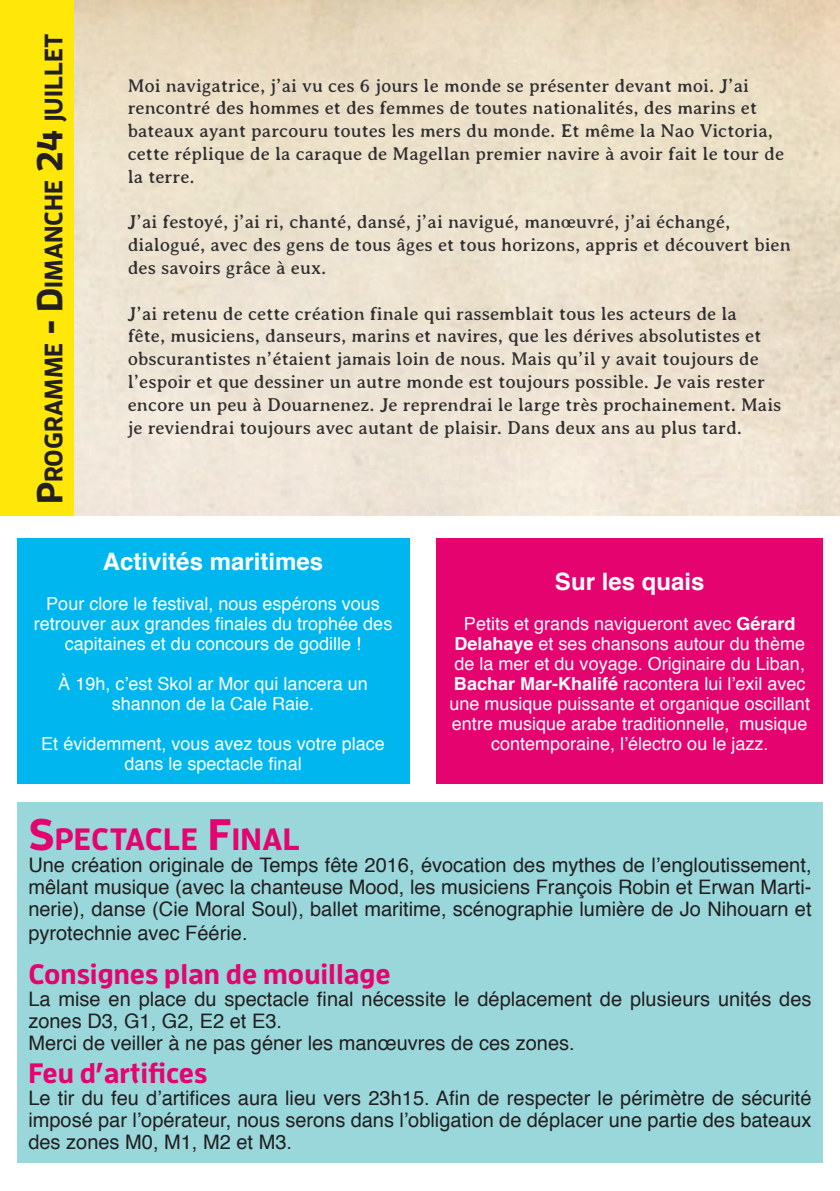
<style>
.page{position:relative;width:840px;height:1191px;background:#fff}
.page>*{position:absolute;margin:0;border:0;box-sizing:border-box;transform-origin:0 0}
.t1{font:700 30.8px "Enzo OT";letter-spacing:.015em;color:#e4036f}
.t2{font:700 28px "Enzo OT";color:#e4036f}
.t3{font:700 25.2px "Enzo OT";color:#231f20}
.t4{font:700 24px "Helvetica";color:#fff}
.t5{font:20px/22px "Helvetica";color:#231f20;text-align:justify}
.t6{font:19px/22.8px "Averia Serif";color:#312f30}
.t7{font:18px/20px "Helvetica";color:#fff;text-align:center}
.s1{font-size:36px}
.s2{font-weight:700}
.s3{font-size:44px}
</style>
<div class="page">
<div style="left:17px;top:539px;width:392px;height:245px;background:#00b6ef"></div>
<div style="left:436px;top:539px;width:386px;height:245px;background:#e4036f"></div>
<div style="left:17px;top:802px;width:805px;height:361px;background:#99d7db"></div>
<div style="left:0;top:0;width:74px;height:515px;background:#ffe709"></div>
<p class="t3" style="left:38px;top:504px;width:472px;rotate:-90deg"><span class="s1">P</span>ROGRAMME <span class="s1">- D</span>IMANCHE <span class="s1">24</span> JUILLET</p>
<p class="t6" style="left:128px;top:74px;width:657px">Moi navigatrice, j’ai vu ces 6 jours le monde se présenter devant moi. J’ai rencontré des hommes et des femmes de toutes nationalités, des marins et bateaux ayant parcouru toutes les mers du monde. Et même la Nao Victoria, cette réplique de la caraque de Magellan premier navire à avoir fait le tour de la terre.</p>
<p class="t6" style="left:128px;top:211px;width:664px">J’ai festoyé, j’ai ri, chanté, dansé, j’ai navigué, manœuvré, j’ai échangé, dialogué, avec des gens de tous âges et tous horizons, appris et découvert bien des savoirs grâce à eux.</p>
<p class="t6" style="left:128px;top:302px;width:655px">J’ai retenu de cette création finale qui rassemblait tous les acteurs de la<br>fête, musiciens, danseurs, marins et navires, que les dérives absolutistes et obscurantistes n’étaient jamais loin de nous. Mais qu’il y avait toujours de l’espoir et que dessiner un autre monde est toujours possible. Je vais rester encore un peu à Douarnenez. Je reprendrai le large très prochainement. Mais je reviendrai toujours avec autant de plaisir. Dans deux ans au plus tard.</p>
<p class="t4" style="left:103px;top:542px;width:222px">Activités maritimes</p>
<p class="t7" style="left:34px;top:594px;width:360px">Pour clore le festival, nous espérons vous retrouver aux grandes finales du trophée des capitaines et du concours de godille !</p>
<p class="t7" style="left:58px;top:674px;width:311px">À 19h, c’est Skol ar Mor qui lancera un shannon de la Cale Raie.</p>
<p class="t7" style="left:41px;top:734px;width:345px">Et évidemment, vous avez tous votre place dans le spectacle final</p>
<p class="t4" style="left:554px;top:562px;width:151px">Sur les quais</p>
<p class="t7" style="left:449px;top:614px;width:362px">Petits et grands navigueront avec <span class="s2">Gérard Delahaye</span> et ses chansons autour du thème de la mer et du voyage. Originaire du Liban, <span class="s2">Bachar Mar-Khalifé</span> racontera lui l’exil avec une musique puissante et organique oscillant entre musique arabe traditionnelle, musique contemporaine, l’électro ou le jazz.</p>
<p class="t1" style="left:28px;top:820px;width:273px"><span class="s3">S</span>PECTACLE <span class="s3">F</span>INAL</p>
<p class="t5" style="left:28px;top:855px;width:784px">Une création originale de Temps fête 2016, évocation des mythes de l’engloutissement, mêlant musique (avec la chanteuse Mood, les musiciens François Robin et Erwan Marti&shy;nerie), danse (Cie Moral Soul), ballet maritime, scénographie lumière de Jo Nihouarn et</p>
<p class="t5" style="left:28px;top:923px;width:220px">pyrotechnie avec Féérie.</p>
<p class="t2" style="left:28px;top:956px;width:363px">Consignes plan de mouillage</p>
<p class="t5" style="left:28px;top:988px;width:784px">La mise en place du spectacle final nécessite le déplacement de plusieurs unités des zones D3, G1, G2, E2 et E3.</p>
<p class="t5" style="left:28px;top:1032px;width:547px">Merci de veiller à ne pas géner les manœuvres de ces zones.</p>
<p class="t2" style="left:28px;top:1055px;width:180px">Feu d’artifices</p>
<p class="t5" style="left:28px;top:1087px;width:784px">Le tir du feu d’artifices aura lieu vers 23h15. Afin de respecter le périmètre de sécurité imposé par l’opérateur, nous serons dans l’obligation de déplacer une partie des bateaux des zones M0, M1, M2 et M3.</p>
</div>
